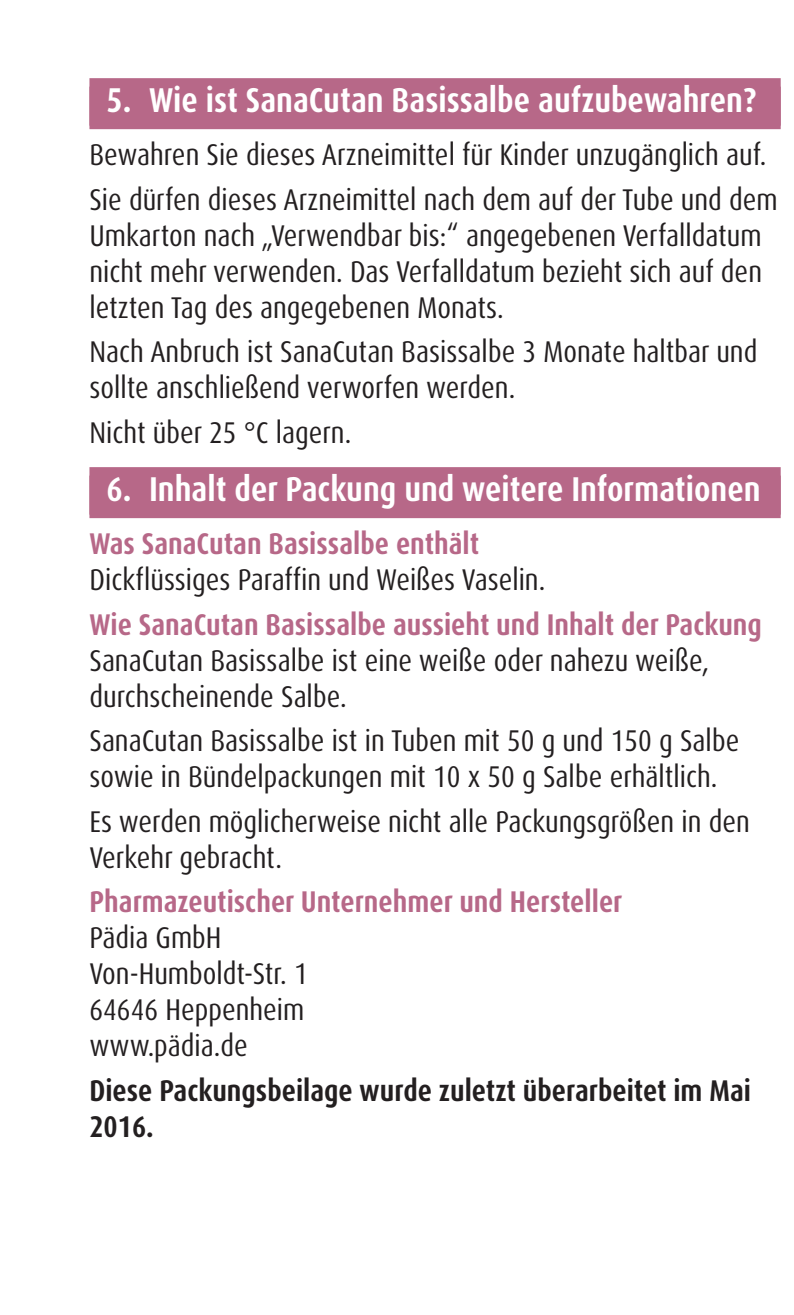
<style>
.page{position:relative;width:794px;height:1315px;background:#fff}
.page>*{position:absolute;margin:0;border:0;box-sizing:border-box;transform-origin:0 0}
.t1{font:700 condensed 34.5px "Dax OT";color:#fff}
.t2{font:condensed 30px/36px "Dax OT";color:#231f20}
.t3{font:700 condensed 30px "Dax OT";color:#b76888}
.t4{font:700 condensed 30px/36px "Dax OT";color:#231f20}
</style>
<div class="page">
<div style="left:89px;top:78px;width:691px;height:51px;background:#b76888"></div>
<div style="left:89px;top:467px;width:691px;height:51px;background:#b76888"></div>
<hr style="left:793px;top:633px;width:1px;height:45px;background:#b76888">
<hr style="left:793px;top:644px;width:1px;height:39px;background:#b76888">
<p class="t1" style="left:106px;top:78px;width:651px">5. Wie ist SanaCutan Basissalbe aufzubewahren?</p>
<p class="t2" style="left:89px;top:133px;width:689px;line-height:44.4px">Bewahren Sie dieses Arzneimittel für Kinder unzugänglich auf.<br>Sie dürfen dieses Arzneimittel nach dem auf der Tube und dem</p>
<p class="t2" style="left:89px;top:218px;width:674px;text-align:justify">Umkarton nach „Verwendbar bis:“ angegebenen Verfalldatum nicht mehr verwenden. Das Verfalldatum bezieht sich auf den letzten Tag des angegebenen Monats.</p>
<p class="t2" style="left:89px;top:334px;width:669px">Nach Anbruch ist SanaCutan Basissalbe 3 Monate haltbar und sollte anschließend verworfen werden.</p>
<p class="t2" style="left:89px;top:415px;width:263px">Nicht über 25 °C lagern.</p>
<p class="t1" style="left:106px;top:467px;width:655px">6. Inhalt der Packung und weitere Informationen</p>
<p class="t3" style="left:89px;top:524px;width:391px">Was SanaCutan Basissalbe enthält</p>
<p class="t2" style="left:89px;top:562px;width:457px">Dickflüssiges Paraffin und Weißes Vaselin.</p>
<p class="t3" style="left:89px;top:605px;width:674px">Wie SanaCutan Basissalbe aussieht und Inhalt der Packung</p>
<p class="t2" style="left:89px;top:642px;width:621px">SanaCutan Basissalbe ist eine weiße oder nahezu weiße, durchscheinende Salbe.</p>
<p class="t2" style="left:89px;top:723px;width:651px">SanaCutan Basissalbe ist in Tuben mit 50 g und 150 g Salbe sowie in Bündelpackungen mit 10 x 50 g Salbe erhältlich.</p>
<p class="t2" style="left:89px;top:803px;width:662px">Es werden möglicherweise nicht alle Packungsgrößen in den<br>Verkehr gebracht.</p>
<p class="t3" style="left:89px;top:882px;width:534px">Pharmazeutischer Unternehmer und Hersteller</p>
<p class="t2" style="left:89px;top:920px;width:220px">Pädia GmbH<br>Von-Humboldt-Str. 1<br>64646 Heppenheim www.pädia.de</p>
<p class="t4" style="left:89px;top:1072px;width:663px">Diese Packungsbeilage wurde zuletzt überarbeitet im Mai<br>2016.</p>
</div>
